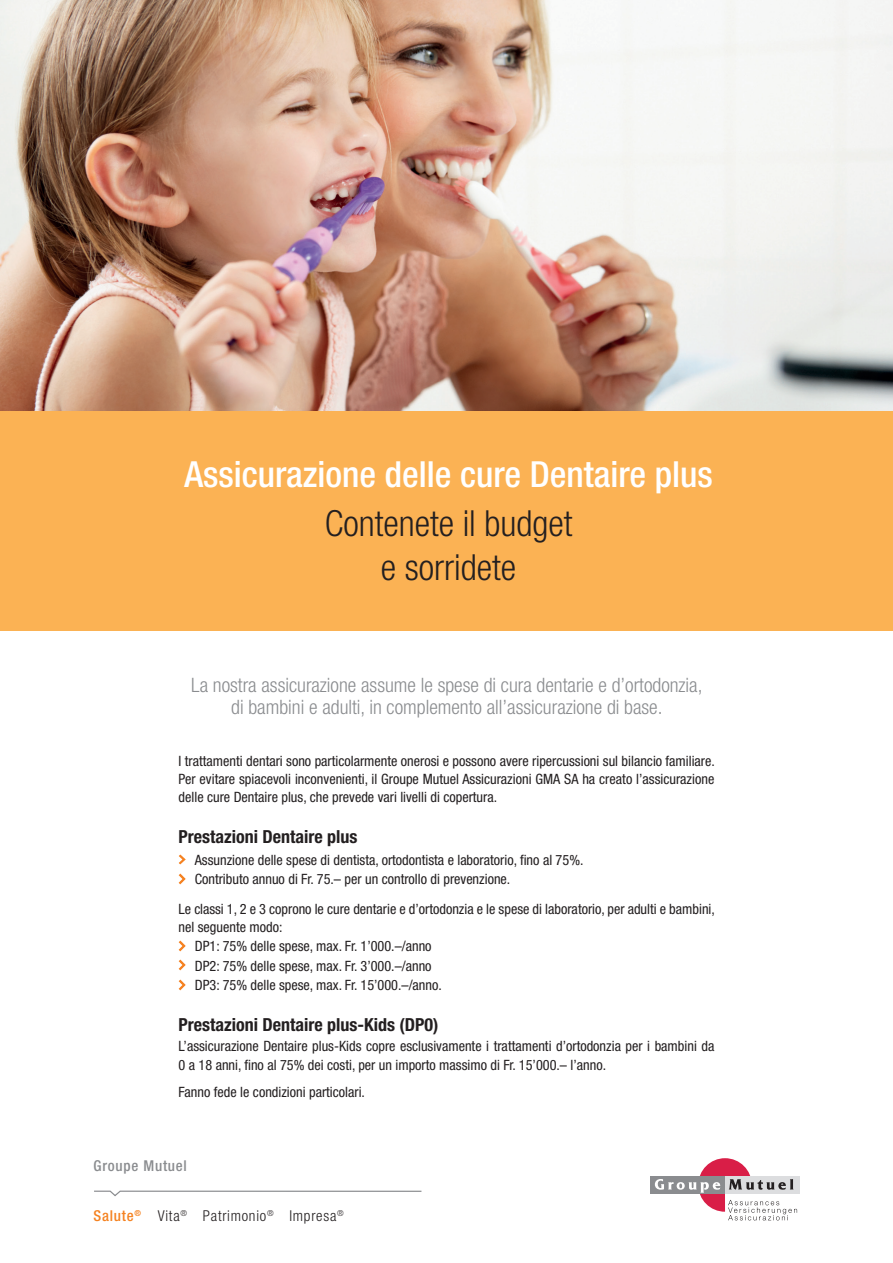
<style>
.page{position:relative;width:893px;height:1263px;background:#fff}
.page>*{position:absolute;margin:0;border:0;box-sizing:border-box;transform-origin:0 0}
.GM_-_titre{font:500 condensed 36px "Helvetica Neue LT";color:#fff}
.GM_-_titre_thin{font:300 condensed 36px/43.2px "Helvetica Neue LT";color:#231f20;text-align:center}
.GM_-_chapeau{font:300 condensed 19.8px/21.8px "Helvetica Neue LT";color:#8a8c8f;text-align:center}
.GM_-_sous_titre{font:700 condensed 18px "Helvetica Neue LT";color:#231f20}
.t1{font:300 condensed 15px "Helvetica Neue LT";letter-spacing:.05em;color:#231f20}
.t2{font:500 condensed 15px "Helvetica Neue LT";letter-spacing:.05em;color:#8a8c8f}
.t3{font:500 condensed 15px "Helvetica Neue LT";letter-spacing:.05em;color:#f58220}
.GM_-_texte_normal{font:condensed 14.25px/18.3px "Helvetica Neue LT";color:#231f20}
.GM_-_retrait{font:condensed 14.25px "Helvetica Neue LT";color:#231f20}
</style>
<div class="page">
<svg style="left:179px;top:854px;width:7px;height:11px"></svg>
<svg style="left:179px;top:874px;width:7px;height:10px"></svg>
<svg style="left:179px;top:940px;width:7px;height:11px"></svg>
<svg style="left:179px;top:960px;width:7px;height:10px"></svg>
<svg style="left:179px;top:979px;width:7px;height:11px"></svg>
<img style="left:0;top:0;width:893px;height:411px">
<div style="left:0;top:411px;width:893px;height:219px;background:#fbb254"></div>
<svg style="left:94px;top:1190px;width:327px;height:7px"></svg>
<div style="left:651px;top:1176px;width:74px;height:18px;background:#8a8c8f"></div>
<div style="left:725px;top:1176px;width:74px;height:18px;background:#dcdddf"></div>
<svg style="left:655px;top:1158px;width:142px;height:62px"></svg>
<p class="GM_-_titre" style="left:184px;top:452px;width:530px">Assicurazione delle cure Dentaire plus</p>
<p class="GM_-_titre_thin" style="left:325px;top:502px;width:249px">Contenete il budget e sorridete</p>
<p class="GM_-_chapeau" style="left:191px;top:674px;width:513px">La nostra assicurazione assume le spese di cura dentarie e d’ortodonzia, di bambini e adulti, in complemento all’assicurazione di base.</p>
<p class="GM_-_texte_normal" style="left:179px;top:751px;width:538px;text-align:justify">I trattamenti dentari sono particolarmente onerosi e possono avere ripercussioni sul bilancio familiare.<br>Per evitare spiacevoli inconvenienti, il Groupe Mutuel Assicurazioni GMA SA ha creato l’assicurazione delle cure Dentaire plus, che prevede vari livelli di copertura.</p>
<p class="GM_-_sous_titre" style="left:179px;top:826px;width:180px">Prestazioni Dentaire plus</p>
<p class="GM_-_retrait" style="left:195px;top:852px;width:390px">Assunzione delle spese di dentista, ortodontista e laboratorio, fino al 75%.</p>
<p class="GM_-_retrait" style="left:195px;top:871px;width:317px">Contributo annuo di Fr. 75.– per un controllo di prevenzione.</p>
<p class="GM_-_texte_normal" style="left:179px;top:900px;width:538px;line-height:17.5px">Le classi 1, 2 e 3 coprono le cure dentarie e d’ortodonzia e le spese di laboratorio, per adulti e bambini, nel seguente modo:</p>
<p class="GM_-_retrait" style="left:195px;top:938px;width:238px">DP1: 75% delle spese, max. Fr. 1’000.–/anno</p>
<p class="GM_-_retrait" style="left:195px;top:957px;width:238px">DP2: 75% delle spese, max. Fr. 3’000.–/anno</p>
<p class="GM_-_retrait" style="left:195px;top:977px;width:249px">DP3: 75% delle spese, max. Fr. 15’000.–/anno.</p>
<p class="GM_-_sous_titre" style="left:179px;top:1013px;width:261px">Prestazioni Dentaire plus-Kids (DP0)</p>
<p class="GM_-_texte_normal" style="left:179px;top:1037px;width:537px">L’assicurazione Dentaire plus-Kids copre esclusivamente i trattamenti d’ortodonzia per i bambini da<br>0 a 18 anni, fino al 75% dei costi, per un importo massimo di Fr. 15’000.– l’anno.</p>
<p class="GM_-_texte_normal" style="left:179px;top:1082px;width:188px">Fanno fede le condizioni particolari.</p>
<p class="t1" style="left:194px;top:963px;width:72px">Patrimoine<sup>®</sup></p>
<p class="t1" style="left:281px;top:963px;width:69px">Entreprise<sup>®</sup></p>
<p class="t1" style="left:248px;top:1085px;width:68px">Vermögen<sup>®</sup></p>
<p class="t1" style="left:188px;top:1085px;width:44px">Leben<sup>®</sup></p>
<p class="t2" style="left:94px;top:1157px;width:95px">Groupe Mutuel</p>
<p class="t3" style="left:94px;top:1206px;width:49px">Salute<sup>®</sup></p>
<p class="t1" style="left:158px;top:1206px;width:31px">Vita<sup>®</sup></p>
<p class="t1" style="left:203px;top:1206px;width:72px">Patrimonio<sup>®</sup></p>
<p class="t1" style="left:289px;top:1206px;width:56px">Impresa<sup>®</sup></p>
</div>
